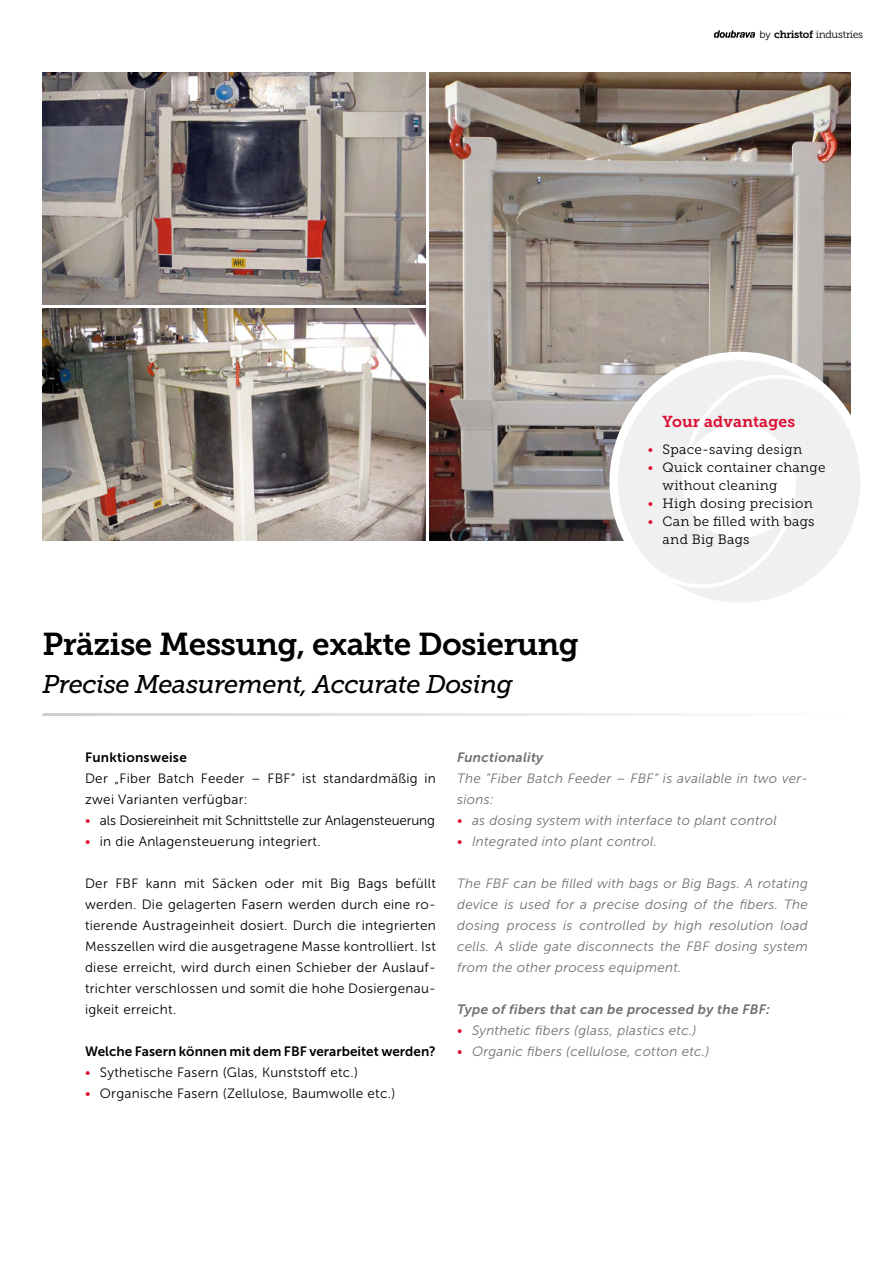
<style>
.page{position:relative;width:893px;height:1263px;background:#fff}
.page>*{position:absolute;margin:0;border:0;box-sizing:border-box;transform-origin:0 0}
.t1{font:31.5px "Museo Slab 700";letter-spacing:-.02em;color:#000}
.t2{font:italic 25.5px "Museo Slab 500";letter-spacing:-.02em;color:#000}
.t3{font:15.75px "Museo Slab 700";letter-spacing:.01em;color:#dd0b2f}
.t4{font:13.5px/21px "Museo Sans 300";letter-spacing:.02em;color:#000}
.t5{font:italic 13.5px/21px "Museo Sans 300";letter-spacing:.02em;color:#706f6f}
.t6{font:13.5px "Museo Slab 300";letter-spacing:.02em;color:#000}
.t7{font:13.5px "Museo Sans 300";letter-spacing:-.01em;color:#000}
.t8{font:italic 13.5px "Museo Sans 700";letter-spacing:.02em;color:#706f6f}
.t9{font:13.5px "Museo Sans 700";color:#000}
.t10{font:13.5px "Museo Sans 700";letter-spacing:.02em;color:#000}
.t11{font:10.5px "Museo Slab 300";letter-spacing:-.03em;color:#000}
.s1{font-family:"Museo Sans 300"}
.s2{font-family:"Museo Slab 700"}
.s3{color:#dd0b2f}
</style>
<div class="page">
<img style="left:429px;top:72px;width:421px;height:468px">
<img style="left:43px;top:72px;width:382px;height:232px">
<img style="left:43px;top:308px;width:382px;height:232px">
<div style="left:609px;top:352px;width:260px;height:259px;background:#fff;border-radius:50%"></div>
<svg style="left:618px;top:360px;width:242px;height:242px"></svg>
<hr style="left:43px;top:713px;width:807px;height:3px;background:#d0d0d0">
<svg style="left:714px;top:30px;width:41px;height:8px"></svg>
<p class="t11" style="left:759px;top:28px;width:105px"><span class="s1">by</span> <span class="s2">christof</span> industries</p>
<p class="t1" style="left:43px;top:626px;width:538px">Präzise Messung, exakte Dosierung</p>
<p class="t2" style="left:43px;top:670px;width:472px">Precise Measurement, Accurate Dosing</p>
<p class="t3" style="left:663px;top:413px;width:134px">Your advantages</p>
<p class="t6" style="left:648px;top:442px;width:156px"><span class="s3">•</span> Space-saving design</p>
<p class="t6" style="left:648px;top:460px;width:179px"><span class="s3">•</span> Quick container change</p>
<p class="t6" style="left:663px;top:478px;width:116px">without cleaning</p>
<p class="t6" style="left:648px;top:496px;width:167px"><span class="s3">•</span> High dosing precision</p>
<p class="t6" style="left:648px;top:514px;width:168px"><span class="s3">•</span> Can be filled with bags</p>
<p class="t6" style="left:663px;top:532px;width:88px">and Big Bags</p>
<p class="t10" style="left:85px;top:749px;width:103px">Funktionsweise</p>
<p class="t4" style="left:85px;top:768px;width:352px">Der „Fiber Batch Feeder – FBF“ ist standardmäßig in zwei Varianten verfügbar:</p>
<p class="t7" style="left:85px;top:813px;width:351px"><span class="s3">•</span> als Dosiereinheit mit Schnittstelle zur Anlagensteuerung</p>
<p class="t4" style="left:85px;top:831px;width:237px"><span class="s3">•</span> in die Anlagensteuerung integriert.</p>
<p class="t4" style="left:85px;top:873px;width:352px;text-align:justify">Der FBF kann mit Säcken oder mit Big Bags befüllt werden. Die gelagerten Fasern werden durch eine ro&shy;tierende Austrageinheit dosiert. Durch die integrierten Messzellen wird die ausgetragene Masse kontrolliert. Ist diese erreicht, wird durch einen Schieber der Auslauf&shy;trichter verschlossen und somit die hohe Dosiergenau&shy;igkeit erreicht.</p>
<p class="t9" style="left:85px;top:1043px;width:352px">Welche Fasern können mit dem FBF verarbeitet werden?</p>
<p class="t4" style="left:85px;top:1062px;width:275px"><span class="s3">•</span> Sythetische Fasern (Glas, Kunststoff etc.)</p>
<p class="t4" style="left:85px;top:1083px;width:312px"><span class="s3">•</span> Organische Fasern (Zellulose, Baumwolle etc.)</p>
<p class="t8" style="left:457px;top:749px;width:88px">Functionality</p>
<p class="t5" style="left:457px;top:768px;width:352px">The ”Fiber Batch Feeder – FBF“ is available in two ver&shy;sions:</p>
<p class="t5" style="left:457px;top:810px;width:321px"><span class="s3">•</span> as dosing system with interface to plant control</p>
<p class="t5" style="left:457px;top:831px;width:201px"><span class="s3">•</span> Integrated into plant control.</p>
<p class="t5" style="left:457px;top:873px;width:352px;text-align:justify">The FBF can be filled with bags or Big Bags. A rotating device is used for a precise dosing of the fibers. The dosing process is controlled by high resolution load cells. A slide gate disconnects the FBF dosing system from the other process equipment.</p>
<p class="t8" style="left:457px;top:1001px;width:314px">Type of fibers that can be processed by the FBF:</p>
<p class="t5" style="left:457px;top:1020px;width:241px"><span class="s3">•</span> Synthetic fibers (glass, plastics etc.)</p>
<p class="t5" style="left:457px;top:1041px;width:254px"><span class="s3">•</span> Organic fibers (cellulose, cotton etc.)</p>
</div>
